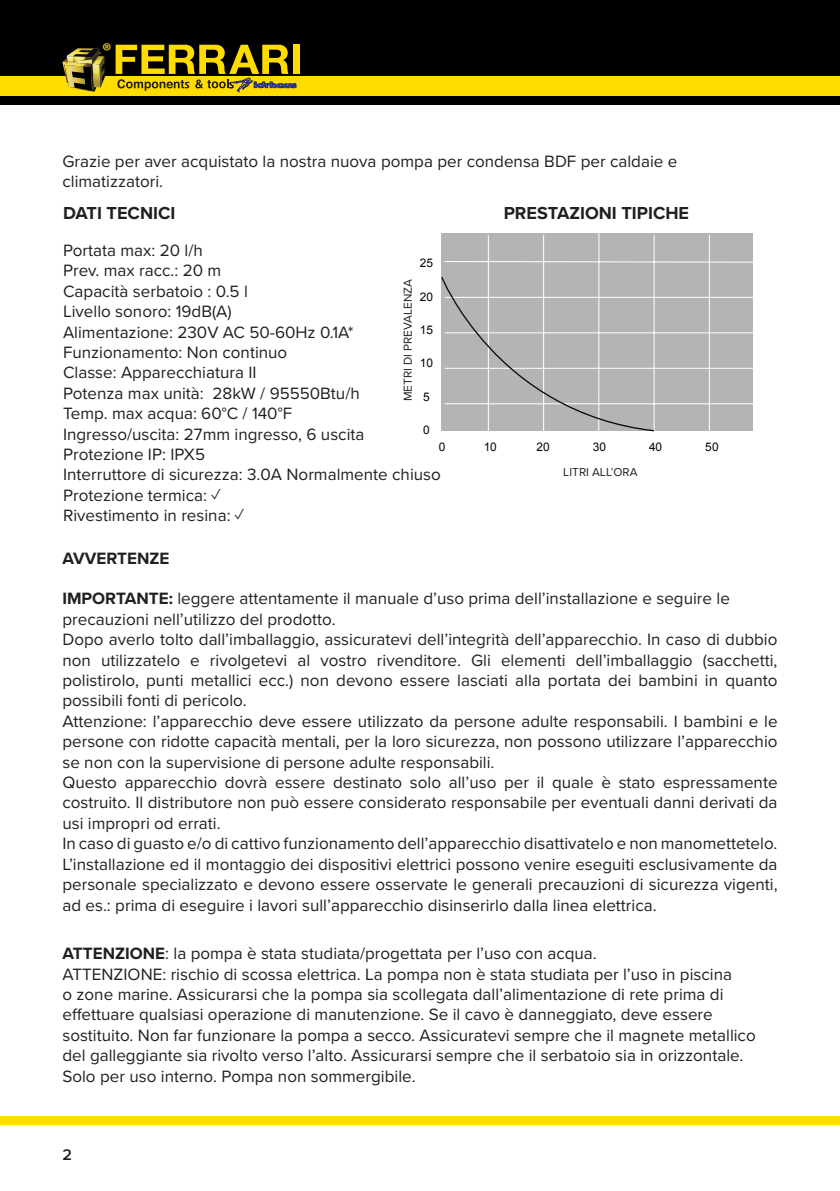
<style>
.page{position:relative;width:840px;height:1191px;background:#fff}
.page>*{position:absolute;margin:0;border:0;box-sizing:border-box;transform-origin:0 0}
.t1{font:600 21.6px "Myriad Pro";color:#ffdc01}
.t2{font:700 18px "Proxima Nova";color:#231f20}
.t3{font:17px/20.4px "Proxima Nova";color:#231f20;text-align:justify}
.t4{font:700 17px "Proxima Nova";color:#231f20}
.t5{font:600 16px "Proxima Nova";color:#231f20}
.t6{font:11.8px "Proxima Nova";color:#231f20}
.t7{font:11.8px "Arial";color:#040503}
.s1{font-weight:700}
</style>
<div class="page">
<div style="left:0;top:0;width:839px;height:86px;background:#000"></div>
<div style="left:0;top:77px;width:839px;height:19px;background:#fd0"></div>
<div style="left:0;top:96px;width:839px;height:9px;background:#000"></div>
<div style="left:292px;top:45px;width:7px;height:29px;background:#ffdc01"></div>
<svg style="left:62px;top:48px;width:43px;height:44px"></svg>
<svg style="left:115px;top:45px;width:181px;height:47px"></svg>
<div style="left:0;top:1115px;width:839px;height:9px;background:#fd0"></div>
<div style="left:444px;top:233px;width:309px;height:198px;background:#b4b4b5"></div>
<svg style="left:441px;top:276px;width:214px;height:156px;background:#b5b5b6"></svg>
<p class="t1" style="left:102px;top:37px;width:11px">®</p>
<p class="t3" style="left:62px;top:150px;width:616px">Grazie per aver acquistato la nostra nuova pompa per condensa BDF per caldaie e climatizzatori.</p>
<p class="t2" style="left:63px;top:200px;width:114px">DATI TECNICI</p>
<p class="t3" style="left:63px;top:239px;width:141px">Portata max: 20 l/h</p>
<p class="t3" style="left:63px;top:260px;width:160px">Prev. max racc.: 20 m</p>
<p class="t3" style="left:63px;top:280px;width:186px">Capacità serbatoio : 0.5 l</p>
<p class="t3" style="left:63px;top:300px;width:170px">Livello sonoro: 19dB(A)</p>
<p class="t3" style="left:63px;top:321px;width:292px">Alimentazione: 230V AC 50-60Hz 0.1A*</p>
<p class="t3" style="left:63px;top:341px;width:225px">Funzionamento: Non continuo</p>
<p class="t3" style="left:63px;top:362px;width:195px">Classe: Apparecchiatura II</p>
<p class="t3" style="left:63px;top:382px;width:298px">Potenza max unità: 28kW / 95550Btu/h</p>
<p class="t3" style="left:63px;top:402px;width:230px">Temp. max acqua: 60°C / 140°F</p>
<p class="t3" style="left:63px;top:423px;width:303px">Ingresso/uscita: 27mm ingresso, 6 uscita</p>
<p class="t3" style="left:63px;top:443px;width:143px">Protezione IP: IPX5</p>
<p class="t3" style="left:63px;top:464px;width:379px">Interruttore di sicurezza: 3.0A Normalmente chiuso</p>
<p class="t3" style="left:63px;top:484px;width:159px">Protezione termica: ✓</p>
<p class="t3" style="left:63px;top:504px;width:182px">Rivestimento in resina: ✓</p>
<p class="t2" style="left:503px;top:200px;width:187px">PRESTAZIONI TIPICHE</p>
<p class="t7" style="left:419px;top:255px;width:15px">25</p>
<p class="t7" style="left:419px;top:289px;width:15px">20</p>
<p class="t7" style="left:419px;top:322px;width:15px">15</p>
<p class="t7" style="left:419px;top:355px;width:15px">10</p>
<p class="t7" style="left:423px;top:389px;width:8px">5</p>
<p class="t7" style="left:423px;top:422px;width:8px">0</p>
<p class="t6" style="left:399px;top:401px;width:124px;rotate:-90deg">METRI DI PREVALENZA</p>
<p class="t7" style="left:438px;top:439px;width:8px">0</p>
<p class="t7" style="left:483px;top:439px;width:15px">10</p>
<p class="t7" style="left:536px;top:439px;width:15px">20</p>
<p class="t7" style="left:592px;top:439px;width:15px">30</p>
<p class="t7" style="left:648px;top:439px;width:15px">40</p>
<p class="t7" style="left:704px;top:439px;width:15px">50</p>
<p class="t6" style="left:563px;top:463px;width:76px">LITRI ALL’ORA</p>
<p class="t4" style="left:62px;top:545px;width:108px">AVVERTENZE</p>
<p class="t3" style="left:62px;top:588px;width:668px"><span class="s1">IMPORTANTE:</span> leggere attentamente il manuale d’uso prima dell’installazione e seguire le precauzioni nell’utilizzo del prodotto.</p>
<p class="t3" style="left:62px;top:628px;width:716px">Dopo averlo tolto dall’imballaggio, assicuratevi dell’integrità dell’apparecchio. In caso di dubbio non utilizzatelo e rivolgetevi al vostro rivenditore. Gli elementi dell’imballaggio (sacchetti, polistirolo, punti metallici ecc.) non devono essere lasciati alla portata dei bambini in quanto possibili fonti di pericolo.</p>
<p class="t3" style="left:62px;top:710px;width:716px">Attenzione: l’apparecchio deve essere utilizzato da persone adulte responsabili. I bambini e le persone con ridotte capacità mentali, per la loro sicurezza, non possono utilizzare l’apparecchio se non con la supervisione di persone adulte responsabili.</p>
<p class="t3" style="left:62px;top:771px;width:716px">Questo apparecchio dovrà essere destinato solo all’uso per il quale è stato espressamente costruito. Il distributore non può essere considerato responsabile per eventuali danni derivati da usi impropri od errati.</p>
<p class="t3" style="left:62px;top:832px;width:716px">In caso di guasto e/o di cattivo funzionamento dell’apparecchio disattivatelo e non manomettetelo.</p>
<p class="t3" style="left:62px;top:853px;width:716px">L’installazione ed il montaggio dei dispositivi elettrici possono venire eseguiti esclusivamente da personale specializzato e devono essere osservate le generali precauzioni di sicurezza vigenti, ad es.: prima di eseguire i lavori sull’apparecchio disinserirlo dalla linea elettrica.</p>
<p class="t3" style="left:62px;top:942px;width:535px"><span class="s1">ATTENZIONE</span>: la pompa è stata studiata/progettata per l’uso con acqua.</p>
<p class="t3" style="left:62px;top:963px;width:694px;text-align:left">ATTENZIONE: rischio di scossa elettrica. La pompa non è stata studiata per l’uso in piscina<br>o zone marine. Assicurarsi che la pompa sia scollegata dall’alimentazione di rete prima di effettuare qualsiasi operazione di manutenzione. Se il cavo è danneggiato, deve essere sostituito. Non far funzionare la pompa a secco. Assicuratevi sempre che il magnete metallico del galleggiante sia rivolto verso l’alto. Assicurarsi sempre che il serbatoio sia in orizzontale.<br>Solo per uso interno. Pompa non sommergibile.</p>
<p class="t5" style="left:62px;top:1142px;width:11px">2</p>
</div>
